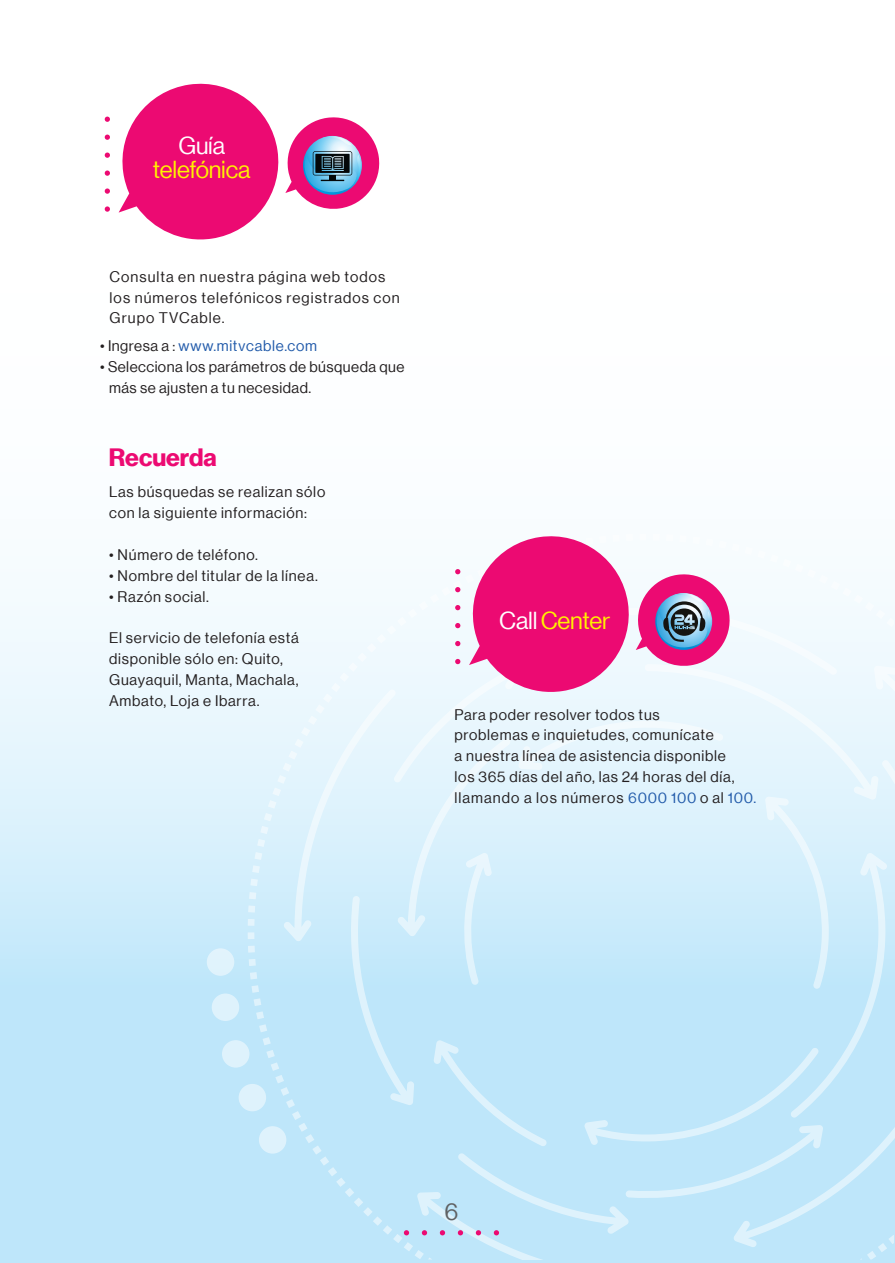
<style>
.page{position:relative;width:895px;height:1263px;background:#fff}
.page>*{position:absolute;margin:0;border:0;box-sizing:border-box;transform-origin:0 0}
.t1{font:24.45px "N Haas Grotesk DSW02 75 Bd";color:#ec0a72}
.t2{font:24px "N Haas Grotesk DSW02 55 Rg";letter-spacing:-.01em;color:#fff100}
.t3{font:24px "N Haas Grotesk DSW02 55 Rg";color:#fff}
.t4{font:24px "N Haas Grotesk DSW02 55 Rg";color:#606163}
.t5{font:15px/20.9px "N Haas Grotesk DSW02 55 Rg";letter-spacing:.05em;color:#231f20}
.t6{font:15px/20.9px "N Haas Grotesk DSW02 55 Rg";letter-spacing:.07em;color:#231f20}
.t7{font:15px/20.7px "N Haas Grotesk DSW02 55 Rg";letter-spacing:.03em;color:#231f20}
.t8{font:15px "N Haas Grotesk DSW02 55 Rg";letter-spacing:.05em;color:#225baa}
.s1{color:#231f20}
.s2{color:#fff}
.s3{color:#225baa}
</style>
<div class="page">
<div style="left:1px;top:26px;width:893px;height:1237px;background:linear-gradient(to bottom,#fff,#bae4fa)"></div>
<svg style="left:247px;top:534px;width:646px;height:725px;fill:#f4fbfe"></svg>
<svg style="left:283px;top:605px;width:610px;height:654px;background:#cfecfb"></svg>
<div style="left:207px;top:948px;width:27px;height:28px;background:#e0f3fc;border-radius:50%"></div>
<div style="left:212px;top:993px;width:27px;height:28px;background:#def2fc;border-radius:50%"></div>
<div style="left:222px;top:1040px;width:27px;height:28px;background:#def2fc;border-radius:50%"></div>
<div style="left:238px;top:1084px;width:28px;height:27px;background:#def2fc;border-radius:50%"></div>
<div style="left:259px;top:1126px;width:27px;height:28px;background:#def2fc;border-radius:50%"></div>
<svg style="left:493px;top:1230px;width:6px;height:5px"></svg>
<svg style="left:475px;top:1230px;width:6px;height:5px"></svg>
<svg style="left:457px;top:1230px;width:6px;height:5px"></svg>
<svg style="left:439px;top:1230px;width:6px;height:5px"></svg>
<svg style="left:421px;top:1230px;width:6px;height:5px"></svg>
<svg style="left:403px;top:1230px;width:6px;height:5px"></svg>
<svg style="left:105px;top:117px;width:5px;height:5px"></svg>
<svg style="left:105px;top:135px;width:5px;height:5px"></svg>
<svg style="left:105px;top:153px;width:5px;height:5px"></svg>
<svg style="left:105px;top:170px;width:5px;height:6px"></svg>
<svg style="left:105px;top:188px;width:5px;height:6px"></svg>
<svg style="left:105px;top:206px;width:5px;height:6px"></svg>
<svg style="left:117px;top:78px;width:265px;height:165px"></svg>
<svg style="left:455px;top:569px;width:5px;height:5px"></svg>
<svg style="left:455px;top:587px;width:5px;height:5px"></svg>
<svg style="left:455px;top:605px;width:5px;height:5px"></svg>
<svg style="left:455px;top:623px;width:5px;height:5px"></svg>
<svg style="left:455px;top:641px;width:5px;height:5px"></svg>
<svg style="left:455px;top:659px;width:5px;height:5px"></svg>
<svg style="left:467px;top:531px;width:265px;height:164px"></svg>
<h2 class="t3" style="left:178px;top:132px;width:48px">Guía</h2>
<h2 class="t2" style="left:153px;top:156px;width:99px">telefónica</h2>
<p class="t6" style="left:109px;top:266px;width:291px">Consulta en nuestra página web todos los números telefónicos registrados con<br>Grupo TVCable.</p>
<p class="t8" style="left:100px;top:337px;width:218px"><span class="s1">• Ingresa a :</span> www.mitvcable.com</p>
<p class="t7" style="left:109px;top:356px;width:296px;text-indent:-9px">• Selecciona los parámetros de búsqueda que más se ajusten a tu necesidad.</p>
<h1 class="t1" style="left:109px;top:443px;width:109px">Recuerda</h1>
<p class="t5" style="left:109px;top:482px;width:217px">Las búsquedas se realizan sólo con la siguiente información:</p>
<p class="t5" style="left:109px;top:544px;width:150px">• Número de teléfono.</p>
<p class="t5" style="left:109px;top:565px;width:210px">• Nombre del titular de la línea.</p>
<p class="t5" style="left:109px;top:586px;width:101px">• Razón social.</p>
<p class="t5" style="left:109px;top:628px;width:191px">El servicio de telefonía está disponible sólo en: Quito,<br>Guayaquil, Manta, Machala,<br>Ambato, Loja e Ibarra.</p>
<h2 class="t2" style="left:499px;top:607px;width:112px"><span class="s2">Call</span> Center</h2>
<p class="t5" style="left:454px;top:704px;width:303px">Para poder resolver todos tus<br>problemas e inquietudes, comunícate<br>a nuestra línea de asistencia disponible<br>los 365 días del año, las 24 horas del día, llamando a los números <span class="s3">6000 100</span> o al <span class="s3">100.</span></p>
<h2 class="t4" style="left:444px;top:1198px;width:15px">6</h2>
</div>
